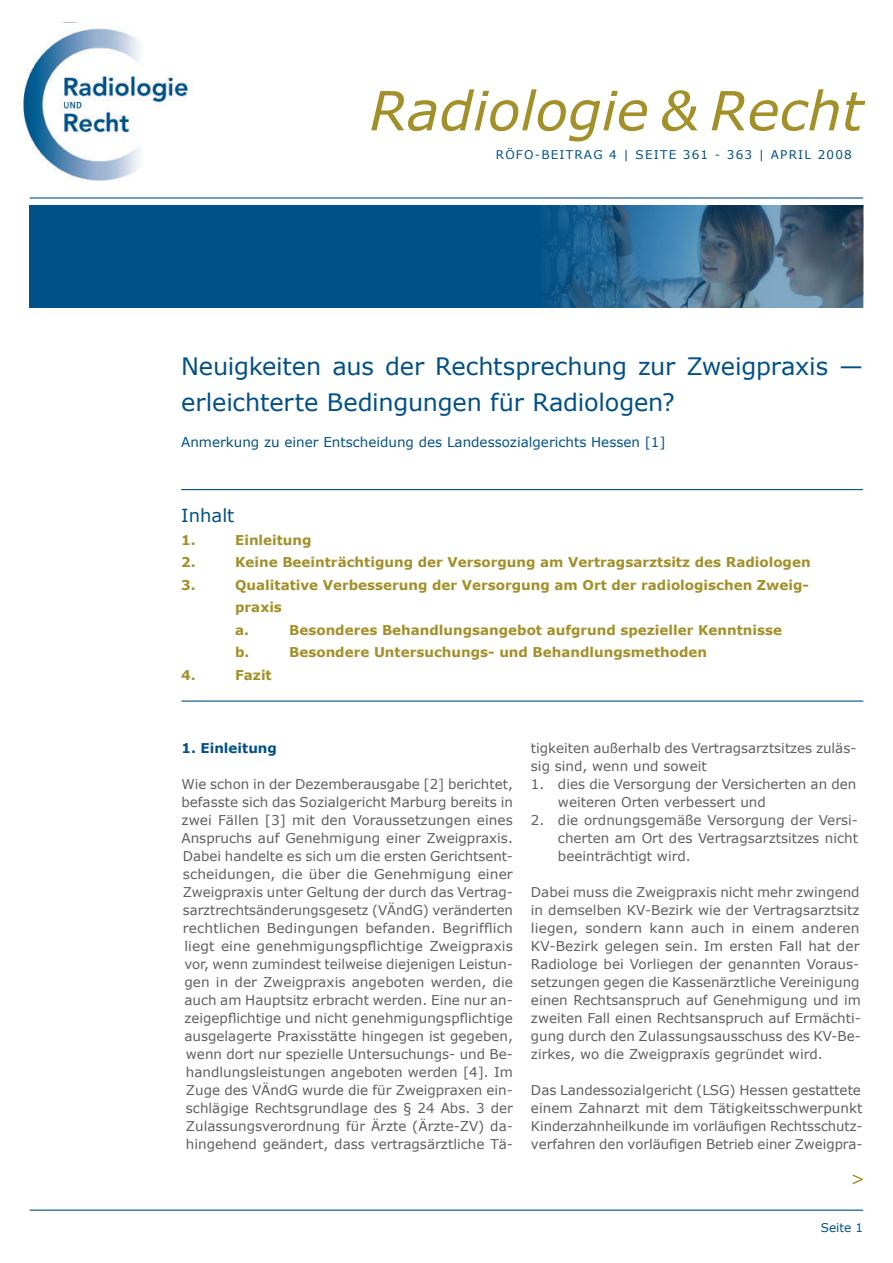
<style>
.page{position:relative;width:893px;height:1263px;background:#fff}
.page>*{position:absolute;margin:0;border:0;box-sizing:border-box;transform-origin:0 0}
.t1{font:italic 54px "Verdana";color:#a39029}
.Headline_14pt___ZA_1{font:24px/36px "Verdana";letter-spacing:-.01em;color:#005187}
.t2{font:18px "Verdana";color:#005187}
.t3{font:18px "Verdana";color:#a39029}
.Fließtext{font:13.5px/18px "Verdana";color:#5f5f62;text-align:justify}
.t4{font:700 13.5px/22.5px "Verdana";color:#a39029}
.Subhead_9pt___ZA_12{font:13.5px "Verdana";color:#005187}
.Subhead_9pt___ZA_12-2{font:700 13.5px "Verdana";color:#005187}
.t5{font:12px "Verdana";letter-spacing:.1em;color:#005187}
</style>
<div class="page">
<hr style="left:30px;top:1209px;width:833px;height:2px;background:#005187">
<img style="left:23px;top:28px;width:170px;height:153px">
<hr style="left:182px;top:700px;width:681px;height:2px;background:#005187">
<hr style="left:30px;top:197px;width:833px;height:2px;background:#005187">
<div style="left:30px;top:206px;width:833px;height:102px;background:#005187"></div>
<img style="left:542px;top:206px;width:321px;height:102px">
<hr style="left:181px;top:489px;width:682px;height:1px;background:#005187">
<p class="t1" style="left:369px;top:74px;width:495px">Radiologie &amp; Recht</p>
<p class="t5" style="left:496px;top:146px;width:358px">RÖFO-BEITRAG 4 | SEITE 361 - 363 | APRIL 2008</p>
<p class="Headline_14pt___ZA_1" style="left:181px;top:348px;width:684px">Neuigkeiten aus der Rechtsprechung zur Zweigpraxis — erleichterte Bedingungen für Radiologen?</p>
<p class="Subhead_9pt___ZA_12" style="left:181px;top:433px;width:486px">Anmerkung zu einer Entscheidung des Landessozialgerichts Hessen [1]</p>
<p class="t2" style="left:181px;top:503px;width:55px">Inhalt</p>
<p class="t4" style="left:181px;top:528px;width:16px">1.</p>
<p class="t4" style="left:235px;top:528px;width:78px">Einleitung</p>
<p class="t4" style="left:181px;top:551px;width:16px">2.</p>
<p class="t4" style="left:235px;top:551px;width:577px">Keine Beeinträchtigung der Versorgung am Vertragsarztsitz des Radiologen</p>
<p class="t4" style="left:181px;top:573px;width:16px">3.</p>
<p class="t4" style="left:235px;top:573px;width:575px">Qualitative Verbesserung der Versorgung am Ort der radiologischen Zweig&shy;praxis</p>
<p class="t4" style="left:235px;top:618px;width:15px">a.</p>
<p class="t4" style="left:289px;top:618px;width:494px">Besonderes Behandlungsangebot aufgrund spezieller Kenntnisse</p>
<p class="t4" style="left:235px;top:641px;width:16px">b.</p>
<p class="t4" style="left:289px;top:641px;width:419px">Besondere Untersuchungs- und Behandlungsmethoden</p>
<p class="t4" style="left:181px;top:663px;width:16px">4.</p>
<p class="t4" style="left:235px;top:663px;width:38px">Fazit</p>
<p class="Subhead_9pt___ZA_12-2" style="left:181px;top:739px;width:97px">1. Einleitung</p>
<p class="Fließtext" style="left:181px;top:775px;width:333px;text-align:center">Wie schon in der Dezemberausgabe [2] berichtet, befasste sich das Sozialgericht Marburg bereits in zwei Fällen [3] mit den Voraussetzungen eines Anspruchs auf Genehmigung einer Zweigpraxis.<br>Dabei handelte es sich um die ersten Gerichtsent&shy;scheidungen, die über die Genehmigung einer Zweigpraxis unter Geltung der durch das Vertrag&shy;sarztrechtsänderungsgesetz (VÄndG) veränderten rechtlichen Bedingungen befanden. Begrifflich liegt eine genehmigungspflichtige Zweigpraxis vor, wenn zumindest teilweise diejenigen Leistun&shy;gen in der Zweigpraxis angeboten werden, die auch am Hauptsitz erbracht werden. Eine nur an&shy;zeigepflichtige und nicht genehmigungspflichtige ausgelagerte Praxisstätte hingegen ist gegeben, wenn dort nur spezielle Untersuchungs- und Be&shy;handlungsleistungen angeboten werden [4]. Im Zuge des VÄndG wurde die für Zweigpraxen ein&shy;schlägige Rechtsgrundlage des § 24 Abs. 3 der Zulassungsverordnung für Ärzte (Ärzte-ZV) da&shy;hingehend geändert, dass vertragsärztliche Tä-</p>
<p class="Fließtext" style="left:531px;top:739px;width:327px">tigkeiten außerhalb des Vertragsarztsitzes zuläs&shy;sig sind, wenn und soweit</p>
<p class="Fließtext" style="left:558px;top:775px;width:300px;text-indent:-27px">1. dies die Versorgung der Versicherten an den weiteren Orten verbessert und</p>
<p class="Fließtext" style="left:558px;top:811px;width:302px;text-indent:-27px">2. die ordnungsgemäße Versorgung der Versi&shy;cherten am Ort des Vertragsarztsitzes nicht beeinträchtigt wird.</p>
<p class="Fließtext" style="left:531px;top:883px;width:332px">Dabei muss die Zweigpraxis nicht mehr zwingend in demselben KV-Bezirk wie der Vertragsarztsitz liegen, sondern kann auch in einem anderen KV-Bezirk gelegen sein. Im ersten Fall hat der Radiologe bei Vorliegen der genannten Voraus&shy;setzungen gegen die Kassenärztliche Vereinigung einen Rechtsanspruch auf Genehmigung und im zweiten Fall einen Rechtsanspruch auf Ermächti&shy;gung durch den Zulassungsausschuss des KV-Be&shy;zirkes, wo die Zweigpraxis gegründet wird.</p>
<p class="Fließtext" style="left:531px;top:1081px;width:333px">Das Landessozialgericht (LSG) Hessen gestattete einem Zahnarzt mit dem Tätigkeitsschwerpunkt Kinderzahnheilkunde im vorläufigen Rechtsschutz&shy;verfahren den vorläufigen Betrieb einer Zweigpra-</p>
<p class="t3" style="left:850px;top:1166px;width:16px">&gt;</p>
<p class="t5" style="left:821px;top:1219px;width:44px">Seite 1</p>
</div>
